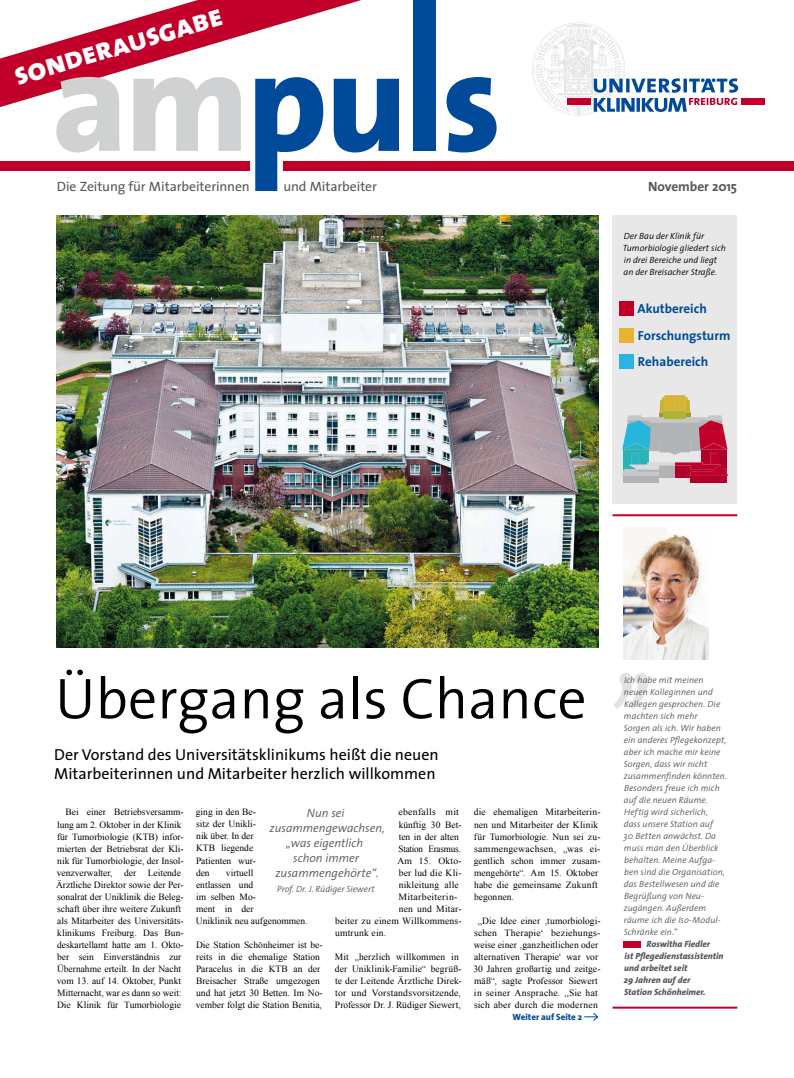
<style>
.page{position:relative;width:794px;height:1078px;background:#fff}
.page>*{position:absolute;margin:0;border:0;box-sizing:border-box;transform-origin:0 0}
.t1{font:300 58px "The Sans";color:#000}
.t2{font:31px "The Mix Extra Bold Caps";color:#fff}
.t3{font:16px/19.2px "The Sans";color:#000}
.t4{font:13.5px "The Sans";letter-spacing:-.01em;color:#58585a}
.t5{font:700 13.5px "The Sans";letter-spacing:-.01em;color:#58585a}
.t6{font:700 13.1px "The Sans";color:#004a99}
.t7{font:italic 300 12px/15px "The Sans";color:#58585a;text-align:center}
.t8{font:9.5px/12px "Times New Roman";color:#000}
.t9{font:9.5px "Times New Roman";letter-spacing:.02em;color:#000}
.t10{font:9.5px "Times New Roman";letter-spacing:-.02em;color:#000;scale:.96 1}
.t11{font:9.5px "Times New Roman";letter-spacing:.035em;color:#000}
.t12{font:9.5px "Times New Roman";letter-spacing:.03em;color:#000}
.t13{font:italic 300 9px/12px "The Sans";letter-spacing:.005em;color:#58585a}
.t14{font:italic 800 9px/12px "The Sans";color:#58585a}
.t15{font:italic 300 9px/12px "The Sans";color:#000}
.t16{font:800 9px "The Sans";color:#004a99}
</style>
<div class="page">
<svg style="left:0;top:0;width:361px;height:107px"></svg>
<div style="left:612px;top:215px;width:125px;height:288px;background:#e8e8e9"></div>
<div style="left:283px;top:162px;width:511px;height:9px;background:#c1002a"></div>
<div style="left:0;top:162px;width:249px;height:9px;background:#c1002a"></div>
<div style="left:741px;top:98px;width:24px;height:7px;background:#c1002a"></div>
<svg style="left:532px;top:22px;width:206px;height:94px"></svg>
<svg style="left:255px;top:77px;width:241px;height:114px"></svg>
<svg style="left:56px;top:77px;width:185px;height:75px"></svg>
<div style="left:413px;top:0;width:22px;height:151px;background:#004a99"></div>
<div style="left:623px;top:465px;width:36px;height:17px;background:#b1b3b4"></div>
<div style="left:659px;top:465px;width:16px;height:13px;background:#b1b3b4"></div>
<div style="left:690px;top:465px;width:36px;height:17px;background:#b1002a"></div>
<div style="left:675px;top:465px;width:16px;height:13px;background:#b1002a"></div>
<svg style="left:622px;top:395px;width:106px;height:81px"></svg>
<svg style="left:699px;top:420px;width:28px;height:29px"></svg>
<div style="left:619px;top:354px;width:14px;height:14px;background:#28b5e5"></div>
<div style="left:619px;top:328px;width:14px;height:14px;background:#e8b334"></div>
<div style="left:619px;top:301px;width:14px;height:15px;background:#c1002a"></div>
<svg style="left:613px;top:673px;width:35px;height:36px"></svg>
<div style="left:624px;top:940px;width:17px;height:7px;background:#c1002a"></div>
<hr style="left:612px;top:1006px;width:125px;height:2px;background:#c1002a">
<hr style="left:612px;top:514px;width:125px;height:2px;background:#c1002a">
<svg style="left:584px;top:1012px;width:15px;height:9px"></svg>
<img style="left:57px;top:215px;width:541px;height:432px">
<img style="left:624px;top:527px;width:85px;height:132px">
<h2 class="t2" style="left:7px;top:51px;width:217px;rotate:-17deg">sonderausgabe</h2>
<h3 class="t4" style="left:57px;top:175px;width:194px">Die Zeitung für Mitarbeiterinnen</h3>
<h3 class="t4" style="left:283px;top:175px;width:95px">und Mitarbeiter</h3>
<h3 class="t5" style="left:648px;top:175px;width:91px">November 2015</h3>
<p class="t15" style="left:623px;top:230px;width:104px">Der Bau der Klinik für<br>Tumorbiologie gliedert sich in drei Bereiche und liegt an der Breisacher Straße.</p>
<h3 class="t6" style="left:637px;top:298px;width:71px">Akutbereich</h3>
<h3 class="t6" style="left:638px;top:324px;width:94px">Forschungsturm</h3>
<h3 class="t6" style="left:638px;top:351px;width:72px">Rehabereich</h3>
<h1 class="t1" style="left:55px;top:650px;width:533px">Übergang als Chance</h1>
<h3 class="t3" style="left:54px;top:744px;width:386px">Der Vorstand des Universitätsklinikums heißt die neuen<br>Mitarbeiterinnen und Mitarbeiter herzlich willkommen</h3>
<p class="t7" style="left:269px;top:804px;width:117px">Nun sei zusammengewachsen, „was eigentlich<br>schon immer zusammengehörte“.</p>
<p class="t13" style="left:277px;top:882px;width:99px">Prof. Dr. J. Rüdiger Siewert</p>
<p class="t8" style="left:56px;top:806px;width:129px;text-indent:9px">Bei einer Betriebsversamm&shy;lung am 2. Oktober in der Klinik für Tumorbiologie (KTB) infor&shy;mierten der Betriebsrat der Kli&shy;nik für Tumorbiologie, der Insol&shy;venzverwalter, der Leitende<br>Ärztliche Direktor sowie der Per&shy;sonalrat der Uniklinik die Beleg&shy;schaft über ihre weitere Zukunft als Mitarbeiter des Universitäts&shy;klinikums Freiburg. Das Bun&shy;deskartellamt hatte am 1. Okto&shy;ber sein Einverständnis zur<br>Übernahme erteilt. In der Nacht vom 13. auf 14. Oktober, Punkt<br>Mitternacht, war es dann so weit:<br>Die Klinik für Tumorbiologie</p>
<p class="t8" style="left:196px;top:806px;width:62px">ging in den Be&shy;sitz der Unikli&shy;nik über. In der<br>KTB liegende<br>Patienten wur&shy;den</p>
<p class="t12" style="left:398px;top:805px;width:62px">ebenfalls mit</p>
<p class="t8" style="left:399px;top:818px;width:64px">künftig 30 Bet-</p>
<p class="t8" style="left:399px;top:830px;width:62px">ten in der alten</p>
<p class="t10" style="left:398px;top:841px;width:66px">Station Erasmus.</p>
<p class="t8" style="left:397px;top:854px;width:66px">Am 15. Okto-</p>
<p class="t9" style="left:399px;top:865px;width:64px">ber lud die Kli-</p>
<p class="t9" style="left:399px;top:877px;width:62px">nikleitung alle</p>
<p class="t11" style="left:398px;top:889px;width:61px">Mitarbeiterin-</p>
<p class="t9" style="left:399px;top:901px;width:64px">nen und Mitar-</p>
<p class="t9" style="left:335px;top:913px;width:128px">beiter zu einem Willkommens-</p>
<p class="t9" style="left:335px;top:925px;width:53px">umtrunk ein.</p>
<p class="t8" style="left:335px;top:950px;width:128px">Mit „herzlich willkommen in der Uniklinik-Familie“ begrüß&shy;te der Leitende Ärztliche Direk&shy;tor und Vorstandsvorsitzende,<br>Professor Dr. J. Rüdiger Siewert,</p>
<p class="t8" style="left:196px;top:866px;width:113px;text-indent:30px">virtuell<br>entlassen und<br>im selben Mo-<br>ment in der<br>Uniklinik neu aufgenommen.</p>
<p class="t8" style="left:196px;top:938px;width:128px">Die Station Schönheimer ist be&shy;reits in die ehemalige Station<br>Paracelus in die KTB an der<br>Breisacher Straße umgezogen und hat jetzt 30 Betten. Im No&shy;vember folgt die Station Benitia,</p>
<p class="t8" style="left:474px;top:806px;width:128px">die ehemaligen Mitarbeiterin&shy;nen und Mitarbeiter der Klinik für Tumorbiologie. Nun sei zu&shy;sammengewachsen, „was ei&shy;gentlich schon immer zusam&shy;mengehörte“. Am 15. Oktober habe die gemeinsame Zukunft begonnen.</p>
<p class="t8" style="left:473px;top:914px;width:129px;text-align:center">„Die Idee einer ‚tumorbiologi&shy;schen Therapie‘ beziehungs&shy;weise einer ‚ganzheitlichen oder alternativen Therapie‘ war vor<br>30 Jahren großartig und zeitge&shy;mäß“, sagte Professor Siewert in seiner Ansprache. „Sie hat sich aber durch die modernen</p>
<p class="t16" style="left:512px;top:1009px;width:71px">Weiter auf Seite 2</p>
<p class="t13" style="left:623px;top:673px;width:105px">Ich habe mit meinen neuen Kolleginnen und<br>Kollegen gesprochen. Die machten sich mehr<br>Sorgen als ich. Wir haben ein anderes Pflegekonzept, aber ich mache mir keine<br>Sorgen, dass wir nicht zusammenfinden könnten.<br>Besonders freue ich mich auf die neuen Räume.<br>Heftig wird sicherlich,<br>dass unsere Station auf<br>30 Betten anwächst. Da muss man den Überblick behalten. Meine Aufga&shy;ben sind die Organisation, das Bestellwesen und die<br>Begrüßung von Neu&shy;zugängen. Außerdem räume ich die Iso-Modul-<br>Schränke ein.“</p>
<p class="t14" style="left:624px;top:937px;width:101px;text-indent:23px">Roswitha Fiedler<br>ist Pflegedienstassistentin und arbeitet seit<br>29 -Jahren auf der<br>Station Schönheimer.</p>
</div>
